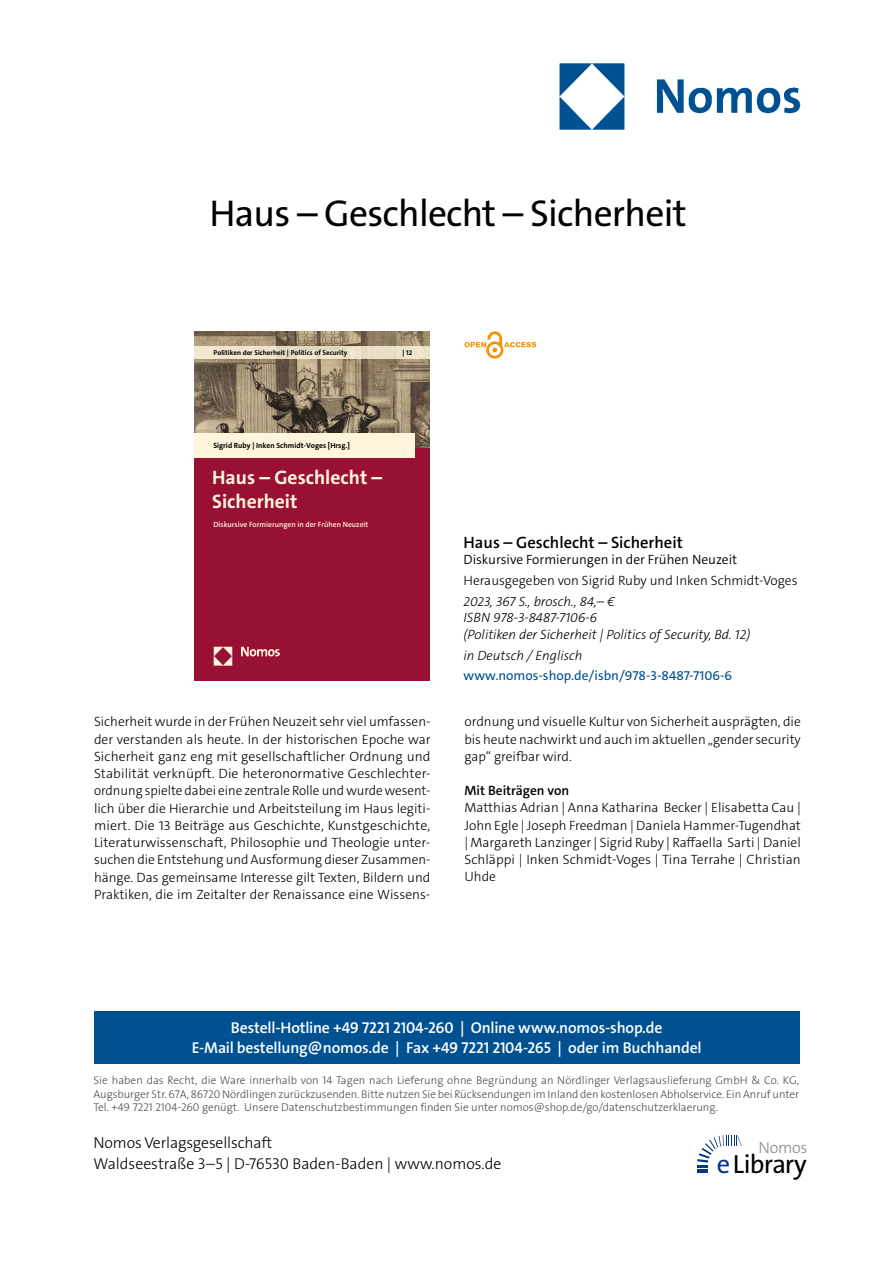
<style>
.page{position:relative;width:893px;height:1263px;background:#fff}
.page>*{position:absolute;margin:0;border:0;box-sizing:border-box;transform-origin:0 0}
.t1{font:37.5px "The Sans Os F";letter-spacing:-.02em;color:#000}
.t2{font:26.4px "The Sans Os F";letter-spacing:-.03em;color:#000}
.t3{font:700 19.5px/23.4px "The Sans C5";color:#fff5dd}
.t4{font:600 16.5px "The Sans C5";color:#000}
.t5{font:300 16.2px "The Sans Os F";letter-spacing:-.02em;color:#87888a}
.t6{font:600 15.75px/21px "The Sans Os F";letter-spacing:-.01em;color:#fff;text-align:center}
.t7{font:300 15.75px/21px "The Sans Os F";color:#000}
.t8{font:300 13.5px/17.2px "The Sans C5";color:#000;text-align:justify}
.t9{font:italic 300 13.5px/16.5px "The Sans C5";color:#000}
.t10{font:300 13.5px "The Sans C5";color:#000}
.t11{font:13.5px "The Sans C5";color:#005192}
.t12{font:600 13.5px "The Sans C5";color:#000}
.t13{font:300 11.25px/13.5px "The Sans Os F";color:#4b4b4d;text-align:justify}
.t14{font:600 7.65px "The Sans C5";color:#fff5dd}
.t15{font:700 7.65px "The Sans C5";color:#000}
.t16{font:700 7.05px "The Sans C5";color:#000}
.s1{color:#003882}
</style>
<div class="page">
<img style="left:559px;top:63px;width:242px;height:67px">
<div style="left:94px;top:1011px;width:705px;height:52px;background:#005192"></div>
<svg style="left:697px;top:1135px;width:45px;height:38px"></svg>
<div style="left:194px;top:331px;width:236px;height:349px;background:#981135"></div>
<img style="left:194px;top:331px;width:236px;height:116px">
<svg style="left:194px;top:347px;width:236px;height:12px;background:#ede1c8"></svg>
<div style="left:194px;top:433px;width:220px;height:25px;background:#fff5dd"></div>
<img style="left:213px;top:646px;width:66px;height:19px">
<svg style="left:464px;top:331px;width:72px;height:28px"></svg>
<h1 class="t1" style="left:209px;top:199px;width:479px">Haus – Geschlecht – Sicherheit</h1>
<p class="t16" style="left:214px;top:348px;width:135px">Politiken der Sicherheit | Politics of Security</p>
<p class="t16" style="left:402px;top:348px;width:11px">| 12</p>
<p class="t15" style="left:213px;top:441px;width:138px">Sigrid Ruby | Inken Schmidt-Voges [Hrsg.]</p>
<h3 class="t3" style="left:212px;top:466px;width:172px">Haus – Geschlecht –<br>Sicherheit</h3>
<p class="t14" style="left:213px;top:519px;width:157px">Diskursive Formierungen in der Frühen Neuzeit</p>
<p class="t4" style="left:463px;top:532px;width:221px">Haus – Geschlecht – Sicherheit</p>
<p class="t10" style="left:463px;top:551px;width:275px">Diskursive Formierungen in der Frühen Neuzeit</p>
<p class="t8" style="left:463px;top:572px;width:336px">Herausgegeben von Sigrid Ruby und Inken Schmidt-Voges</p>
<p class="t9" style="left:463px;top:593px;width:288px">2023, 367 S., brosch., 84,– €<br>ISBN 978-3-8487-7106-6<br>(Politiken der Sicherheit | Politics of Security, Bd. 12)</p>
<p class="t9" style="left:463px;top:647px;width:120px">in Deutsch / Englisch</p>
<p class="t11" style="left:463px;top:667px;width:270px">www.nomos-shop.de/isbn/978-3-8487-7106-6</p>
<p class="t8" style="left:94px;top:713px;width:338px">Sicherheit wurde in der Frühen Neuzeit sehr viel umfassen&shy;der verstanden als heute. In der historischen Epoche war Sicherheit ganz eng mit gesellschaftlicher Ordnung und Stabilität verknüpft. Die heteronormative Geschlechter&shy;ordnung spielte dabei eine zentrale Rolle und wurde wesent&shy;lich über die Hierarchie und Arbeitsteilung im Haus legiti&shy;miert. Die 13 Beiträge aus Geschichte, Kunstgeschichte, Literaturwissenschaft, Philosophie und Theologie unter&shy;suchen die Entstehung und Ausformung dieser Zusammen&shy;hänge. Das gemeinsame Interesse gilt Texten, Bildern und Praktiken, die im Zeitalter der Renaissance eine Wissens-</p>
<p class="t8" style="left:464px;top:713px;width:338px">ordnung und visuelle Kultur von Sicherheit ausprägten, die bis heute nachwirkt und auch im aktuellen „gender security gap“ greifbar wird.</p>
<p class="t12" style="left:464px;top:782px;width:106px">Mit Beiträgen von</p>
<p class="t8" style="left:464px;top:799px;width:338px">Matthias Adrian | Anna Katharina Becker | Elisabetta Cau | John Egle | Joseph Freedman | Daniela Hammer-Tugendhat | Margareth Lanzinger | Sigrid Ruby | Raffaella Sarti | Daniel Schläppi | Inken Schmidt-Voges | Tina Terrahe | Christian Uhde</p>
<p class="t6" style="left:192px;top:1017px;width:511px">Bestell-Hotline +49 7221 2104-260 | Online www.nomos-shop.de<br>E-Mail bestellung@nomos.de | Fax +49 7221 2104-265 | oder im Buchhandel</p>
<p class="t13" style="left:94px;top:1074px;width:707px">Sie haben das Recht, die Ware innerhalb von 14 Tagen nach Lieferung ohne Begründung an Nördlinger Verlagsauslieferung GmbH &amp; Co. KG, Augsburger Str. 67A, 86720 Nördlingen zurückzusenden. Bitte nutzen Sie bei Rücksendungen im Inland den kostenlosen Abholservice. Ein Anruf unter Tel. +49 7221 2104-260 genügt. Unsere Datenschutzbestimmungen finden Sie unter nomos@shop.de/go/datenschutzerklaerung.</p>
<p class="t7" style="left:94px;top:1133px;width:409px">Nomos Verlagsgesellschaft<br>Waldseestraße 3–5 | D-76530 Baden-Baden | www.nomos.de</p>
<p class="t5" style="left:758px;top:1137px;width:51px">Nomos</p>
<h2 class="t2" style="left:717px;top:1153px;width:91px"><span class="s1">e</span>Library</h2>
</div>
